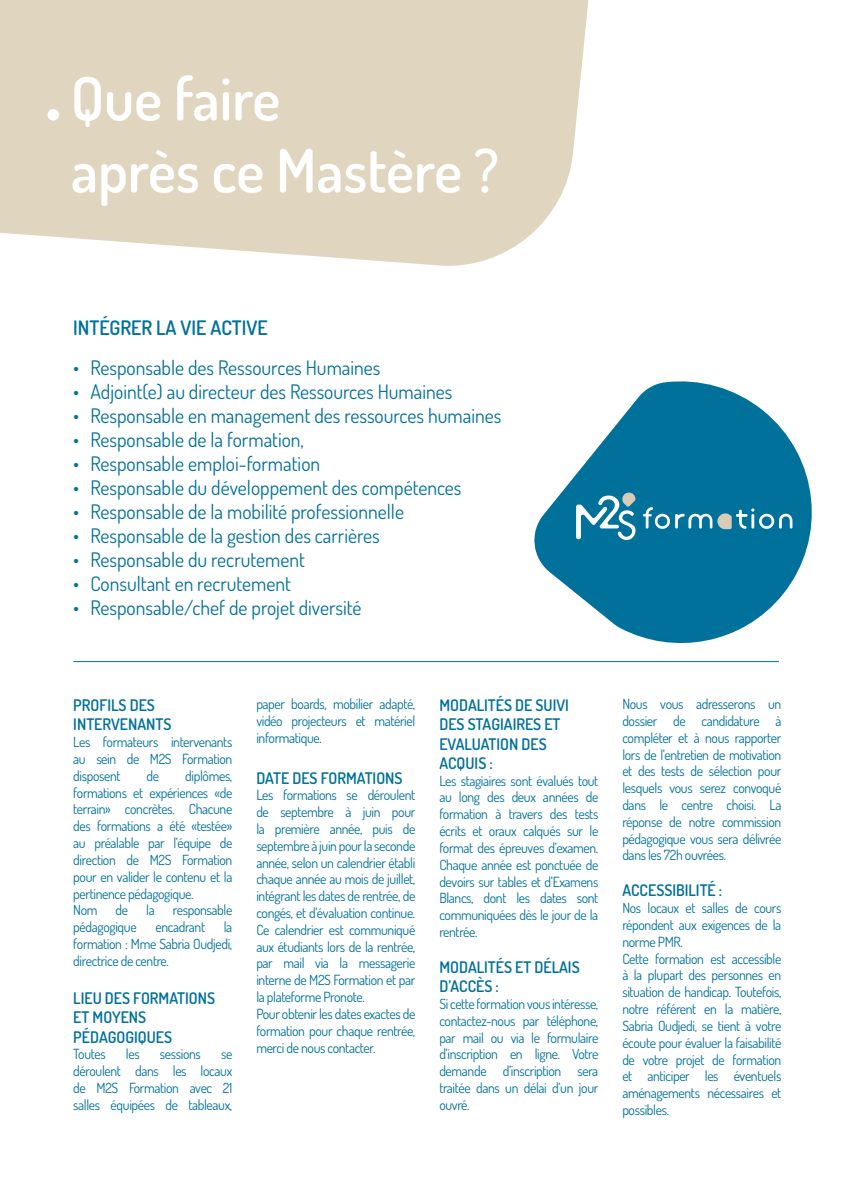
<style>
.page{position:relative;width:851px;height:1191px;background:#fff}
.page>*{position:absolute;margin:0;border:0;box-sizing:border-box;transform-origin:0 0}
.t1{font:600 60px "Dosis";color:#fff}
.t2{font:20px "Dosis";color:#00719b}
.t3{font:600 20px "Dosis";color:#00719b}
.t4{font:600 16px/19.2px "Dosis";color:#00719b}
.t5{font:14px/16.8px "Dosis";letter-spacing:-.025em;color:#00719b;text-align:justify}
</style>
<div class="page">
<svg style="left:0;top:0;width:589px;height:266px;background:#e2d8c4"></svg>
<div style="left:47px;top:109px;width:12px;height:12px;background:#fff;border-radius:50%"></div>
<hr style="left:73px;top:661px;width:705px;height:1px;background:#00719b">
<svg style="left:534px;top:381px;width:278px;height:262px;fill:#00719b"></svg>
<svg style="left:642px;top:507px;width:150px;height:22px;background:#4294b1"></svg>
<svg style="left:576px;top:492px;width:59px;height:48px"></svg>
<p class="t1" style="left:71px;top:57px;width:211px">Que faire</p>
<p class="t1" style="left:71px;top:129px;width:429px">après ce Mastère ?</p>
<p class="t3" style="left:73px;top:313px;width:196px">INTÉGRER LA VIE ACTIVE</p>
<p class="t2" style="left:73px;top:353px;width:308px">• Responsable des Ressources Humaines</p>
<p class="t2" style="left:73px;top:377px;width:380px">• Adjoint(e) au directeur des Ressources Humaines</p>
<p class="t2" style="left:73px;top:401px;width:429px">• Responsable en management des ressources humaines</p>
<p class="t2" style="left:73px;top:425px;width:232px">• Responsable de la formation,</p>
<p class="t2" style="left:73px;top:449px;width:248px">• Responsable emploi-formation</p>
<p class="t2" style="left:73px;top:473px;width:389px">• Responsable du développement des compétences</p>
<p class="t2" style="left:73px;top:497px;width:332px">• Responsable de la mobilité professionnelle</p>
<p class="t2" style="left:73px;top:521px;width:308px">• Responsable de la gestion des carrières</p>
<p class="t2" style="left:73px;top:545px;width:233px">• Responsable du recrutement</p>
<p class="t2" style="left:73px;top:569px;width:219px">• Consultant en recrutement</p>
<p class="t2" style="left:73px;top:593px;width:289px">• Responsable/chef de projet diversité</p>
<p class="t4" style="left:73px;top:695px;width:100px">PROFILS DES<br>INTERVENANTS</p>
<p class="t5" style="left:73px;top:733px;width:160px">Les formateurs intervenants au sein de M2S Formation disposent</p>
<p class="t5" style="left:73px;top:766px;width:160px;text-indent:112px">diplômes, formations et expériences «de terrain» concrètes. Chacune des formations a été «testée» au préalable par l’équipe de direction de M2S Formation pour en valider le contenu et la pertinence pédagogique.</p>
<p class="t5" style="left:73px;top:901px;width:26px">Nom</p>
<p class="t5" style="left:116px;top:901px;width:14px">de</p>
<p class="t5" style="left:146px;top:901px;width:10px">la</p>
<p class="t5" style="left:173px;top:901px;width:61px">responsable</p>
<p class="t5" style="left:73px;top:918px;width:65px">pédagogique</p>
<p class="t5" style="left:155px;top:918px;width:51px">encadrant</p>
<p class="t5" style="left:147px;top:766px;width:14px">de</p>
<p class="t5" style="left:73px;top:918px;width:160px;text-indent:150px">la formation : Mme Sabria Oudjedi, directrice de centre.</p>
<p class="t4" style="left:73px;top:988px;width:143px">LIEU DES FORMATIONS<br>ET MOYENS<br>PÉDAGOGIQUES</p>
<p class="t5" style="left:73px;top:1045px;width:34px">Toutes</p>
<p class="t5" style="left:126px;top:1045px;width:15px">les</p>
<p class="t5" style="left:160px;top:1045px;width:42px">sessions</p>
<p class="t5" style="left:73px;top:1045px;width:160px;text-indent:148px">se déroulent dans les locaux de M2S Formation avec 21 salles équipées de tableaux,</p>
<p class="t5" style="left:256px;top:695px;width:160px">paper boards, mobilier adapté, vidéo projecteurs et matériel informatique.</p>
<p class="t4" style="left:256px;top:767px;width:148px">DATE DES FORMATIONS</p>
<p class="t5" style="left:256px;top:786px;width:160px">Les formations se déroulent de septembre à juin pour la première année, puis de septembre à juin pour la seconde année, selon un calendrier établi chaque année au mois de juillet, intégrant les dates de rentrée, de congés, et d’évaluation continue.<br>Ce calendrier est communiqué aux étudiants lors de la rentrée, par mail via la messagerie interne de M2S Formation et par la plateforme Pronote.</p>
<p class="t5" style="left:256px;top:1004px;width:160px">Pour obtenir les dates exactes de formation pour chaque rentrée, merci de nous contacter.</p>
<p class="t4" style="left:439px;top:695px;width:131px">MODALITÉS DE SUIVI<br>DES STAGIAIRES ET<br>EVALUATION DES<br>ACQUIS :</p>
<p class="t5" style="left:439px;top:771px;width:160px">Les stagiaires sont évalués tout au long des deux années de formation à travers des tests écrits et oraux calqués sur le format des épreuves d’examen.<br>Chaque année est ponctuée de devoirs sur tables et d’Examens Blancs, dont les dates sont communiquées dès le jour de la rentrée.</p>
<p class="t4" style="left:439px;top:956px;width:142px">MODALITÉS ET DÉLAIS<br>D’ACCÈS :</p>
<p class="t5" style="left:439px;top:994px;width:160px">Si cette formation vous intéresse, contactez-nous par téléphone, par mail ou via le formulaire d’inscription en ligne. Votre demande d’inscription sera traitée dans un délai d’un jour ouvré.</p>
<p class="t5" style="left:622px;top:695px;width:160px">Nous vous adresserons un dossier de candidature à compléter et à nous rapporter lors de l’entretien de motivation et des tests de sélection pour lesquels vous serez convoqué dans le centre choisi. La réponse de notre commission pédagogique vous sera délivrée dans les 72h ouvrées.</p>
<p class="t4" style="left:622px;top:880px;width:101px">ACCESSIBILITÉ :</p>
<p class="t5" style="left:622px;top:899px;width:160px">Nos locaux et salles de cours répondent aux exigences de la norme PMR.</p>
<p class="t5" style="left:622px;top:949px;width:160px">Cette formation est accessible à la plupart des personnes en situation de handicap. Toutefois, notre référent en la matière, Sabria Oudjedi, se tient à votre écoute pour évaluer la faisabilité de votre projet de formation et anticiper les éventuels aménagements nécessaires et possibles.</p>
</div>
